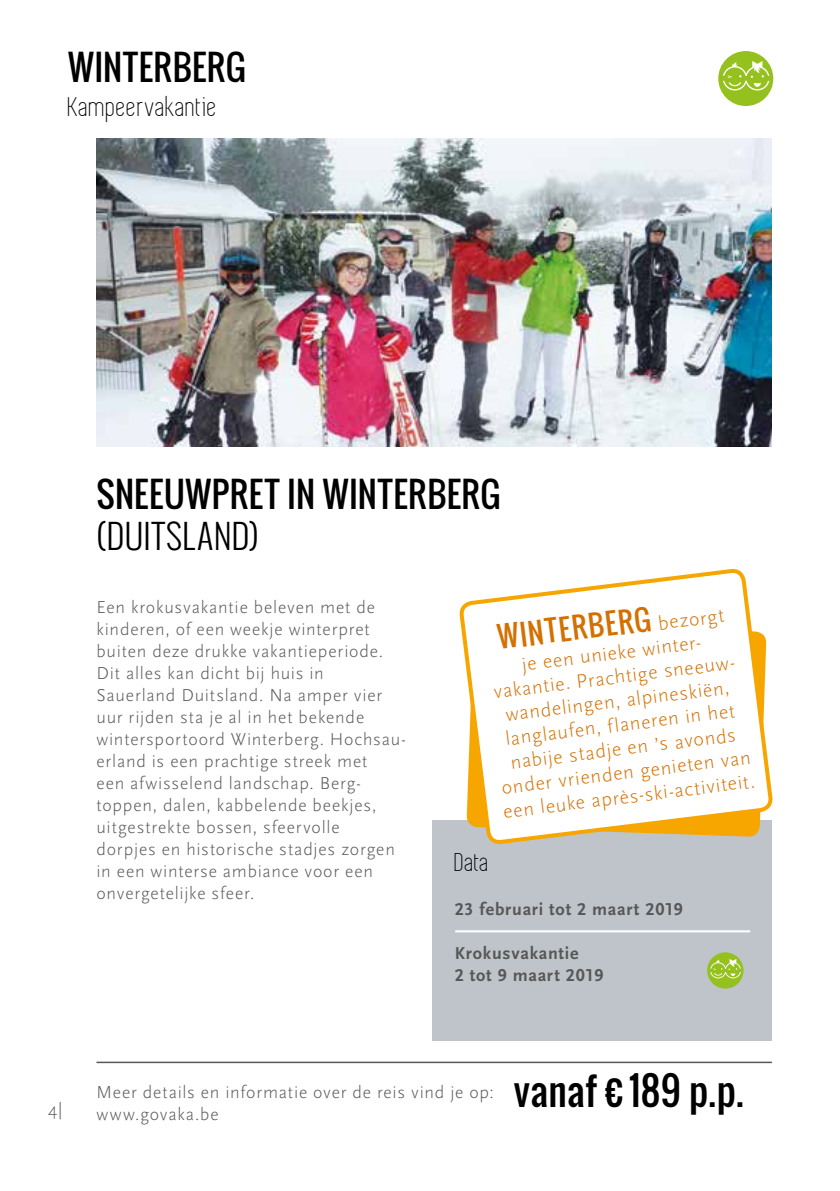
<style>
.page{position:relative;width:840px;height:1191px;background:#fff}
.page>*{position:absolute;margin:0;border:0;box-sizing:border-box;transform-origin:0 0}
.t1{font:38px "Oswald";letter-spacing:.01em;color:#000}
.t2{font:34px "Oswald";letter-spacing:.015em;color:#000}
.t3{font:300 34px "Oswald";letter-spacing:.015em;color:#000}
.t4{font:28px "Oswald";color:#d47000}
.t5{font:28px "Simplifica";letter-spacing:.03em;color:#000}
.t6{font:26.8px "Simplifica";color:#000}
.t7{font:300 20px/24px "Scala Sans";color:#d47000;text-align:center}
.t8{font:300 18px/22px "Scala Sans";letter-spacing:.045em;color:#575756}
.t9{font:18px/22px "Scala Sans Bold LF";letter-spacing:.04em;color:#575756}
.s1{font-family:"Scala Sans";font-weight:300;font-size:20px}
</style>
<div class="page">
<hr style="left:96px;top:1061px;width:675px;height:2px;background:#575756">
<img style="left:96px;top:138px;width:675px;height:308px">
<div style="left:432px;top:820px;width:339px;height:220px;background:#bfc4ca"></div>
<svg style="left:460px;top:569px;width:311px;height:275px"></svg>
<div style="left:717px;top:51px;width:55px;height:55px;background:#95c11f;border-radius:50%"></div>
<svg style="left:722px;top:61px;width:46px;height:29px"></svg>
<div style="left:706px;top:952px;width:37px;height:36px;background:#95c11f;border-radius:50%"></div>
<svg style="left:709px;top:959px;width:31px;height:19px"></svg>
<hr style="left:455px;top:930px;width:294px;height:2px;background:#fff">
<h2 class="t2" style="left:68px;top:42px;width:179px">WINTERBERG</h2>
<h3 class="t5" style="left:68px;top:92px;width:150px">Kampeervakantie</h3>
<h2 class="t2" style="left:96px;top:468px;width:405px">SNEEUWPRET IN WINTERBERG</h2>
<h2 class="t3" style="left:96px;top:510px;width:163px">(DUITSLAND)</h2>
<p class="t8" style="left:96px;top:597px;width:311px">Een krokusvakantie beleven met de kinderen, of een weekje winterpret buiten deze drukke vakantieperiode.<br>Dit alles kan dicht bij huis in Sauerland Duitsland. Na amper vier uur rijden sta je al in het bekende wintersportoord Winterberg. Hochsau&shy;erland is een prachtige streek met<br>een afwisselend landschap. Berg&shy;toppen, dalen, kabbelende beekjes, uitgestrekte bossen, sfeervolle<br>dorpjes en historische stadjes zorgen in een winterse ambiance voor een onvergetelijke sfeer.</p>
<h3 class="t4" style="left:495px;top:616px;width:229px;rotate:-7deg">WINTERBERG <span class="s1">bezorgt</span></h3>
<p class="t7" style="left:484px;top:657px;width:254px;rotate:-7deg">je een unieke winter&shy;vakantie. Prachtige sneeuw&shy;wandelingen, alpineskiën, langlaufen, flaneren in het nabije stadje en ’s avonds onder vrienden genieten van een leuke après-ski-activiteit.</p>
<h3 class="t6" style="left:454px;top:848px;width:36px">Data</h3>
<p class="t9" style="left:454px;top:898px;width:229px">23 februari tot 2 maart 2019</p>
<p class="t9" style="left:454px;top:942px;width:150px">Krokusvakantie<br>2 tot 9 maart 2019</p>
<p class="t8" style="left:48px;top:1098px;width:16px">4|</p>
<p class="t8" style="left:96px;top:1081px;width:398px">Meer details en informatie over de reis vind je op: www.govaka.be</p>
<h1 class="t1" style="left:513px;top:1062px;width:231px">vanaf € 189 p.p.</h1>
</div>
